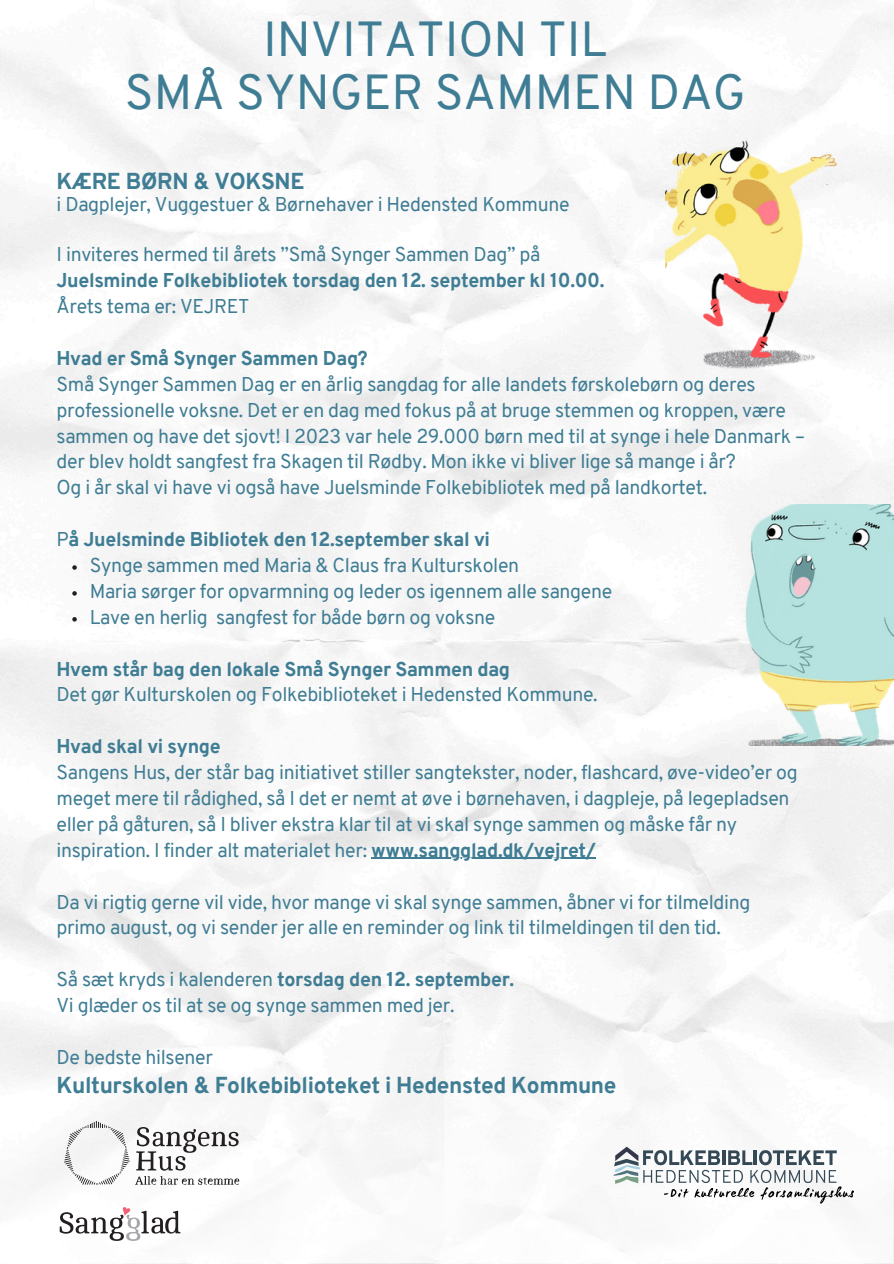
<style>
.page{position:relative;width:894px;height:1264px;background:#fff}
.page>*{position:absolute;margin:0;border:0;box-sizing:border-box;transform-origin:0 0}
.t1{font:48px/52.9px "Overpass";color:#3f7d94;text-align:center}
.t2{font:800 22.5px "Overpass";letter-spacing:-.015em;color:#3f7d94}
.t3{font:19.5px/25.8px "Overpass";letter-spacing:-.015em;color:#3f7d94}
.t4{font:800 19.5px "Overpass";letter-spacing:-.015em;color:#3f7d94}
.s1{font-weight:800}
</style>
<div class="page">
<img style="left:0;top:0;width:893px;height:1048px">
<img style="left:0;top:1020px;width:892px;height:221px">
<svg style="left:60px;top:1207px;width:120px;height:33px"></svg>
<svg style="left:64px;top:1120px;width:175px;height:64px"></svg>
<img style="left:734px;top:504px;width:159px;height:241px">
<img style="left:665px;top:134px;width:179px;height:241px">
<svg style="left:613px;top:1146px;width:240px;height:57px"></svg>
<svg style="left:72px;top:565px;width:5px;height:5px"></svg>
<svg style="left:72px;top:591px;width:5px;height:4px"></svg>
<svg style="left:72px;top:617px;width:5px;height:4px"></svg>
<hr style="left:371px;top:858px;width:224px;height:1px;background:#3f7d94">
<p class="t1" style="left:125px;top:18px;width:622px">INVITATION TIL<br>SMÅ SYNGER SAMMEN DAG</p>
<p class="t2" style="left:56px;top:172px;width:249px">KÆRE BØRN &amp; VOKSNE</p>
<p class="t3" style="left:56px;top:193px;width:514px">i Dagplejer, Vuggestuer &amp; Børnehaver i Hedensted Kommune</p>
<p class="t3" style="left:56px;top:243px;width:485px">I inviteres hermed til årets ”Små Synger Sammen Dag” på</p>
<p class="t4" style="left:56px;top:273px;width:549px">Juelsminde Folkebibliotek torsdag den 12. september kl 10.00.</p>
<p class="t3" style="left:56px;top:295px;width:194px">Årets tema er: VEJRET</p>
<p class="t4" style="left:56px;top:350px;width:313px">Hvad er Små Synger Sammen Dag?</p>
<p class="t3" style="left:56px;top:373px;width:749px">Små Synger Sammen Dag er en årlig sangdag for alle landets førskolebørn og deres professionelle voksne. Det er en dag med fokus på at bruge stemmen og kroppen, være sammen og have det sjovt! I 2023 var hele 29.000 børn med til at synge i hele Danmark – der blev holdt sangfest fra Skagen til Rødby. Mon ikke vi bliver lige så mange i år?<br>Og i år skal vi have vi også have Juelsminde Folkebibliotek med på landkortet.</p>
<p class="t3" style="left:90px;top:528px;width:524px;text-indent:-33px">P<span class="s1">å Juelsminde Bibliotek den 12.september skal vi<br></span>Synge sammen med Maria &amp; Claus fra Kulturskolen<br>Maria sørger for opvarmning og leder os igennem alle sangene Lave en herlig sangfest for både børn og voksne</p>
<p class="t4" style="left:56px;top:661px;width:455px">Hvem står bag den lokale Små Synger Sammen dag</p>
<p class="t3" style="left:56px;top:683px;width:542px">Det gør Kulturskolen og Folkebiblioteket i Hedensted Kommune.</p>
<p class="t4" style="left:56px;top:738px;width:166px">Hvad skal vi synge</p>
<p class="t3" style="left:56px;top:761px;width:742px">Sangens Hus, der står bag initiativet stiller sangtekster, noder, flashcard, øve-video’er og meget mere til rådighed, så I det er nemt at øve i børnehaven, i dagpleje, på legepladsen eller på gåturen, så I bliver ekstra klar til at vi skal synge sammen og måske får ny inspiration. I finder alt materialet her: <span class="s1">www.sangglad.dk/vejret/</span></p>
<p class="t3" style="left:56px;top:890px;width:695px">Da vi rigtig gerne vil vide, hvor mange vi skal synge sammen, åbner vi for tilmelding primo august, og vi sender jer alle en reminder og link til tilmeldingen til den tid.</p>
<p class="t3" style="left:56px;top:968px;width:459px">Så sæt kryds i kalenderen <span class="s1">torsdag den 12. september.<br></span>Vi glæder os til at se og synge sammen med jer.</p>
<p class="t3" style="left:56px;top:1046px;width:158px">De bedste hilsener</p>
<p class="t2" style="left:56px;top:1076px;width:561px">Kulturskolen &amp; Folkebiblioteket i Hedensted Kommune</p>
</div>
